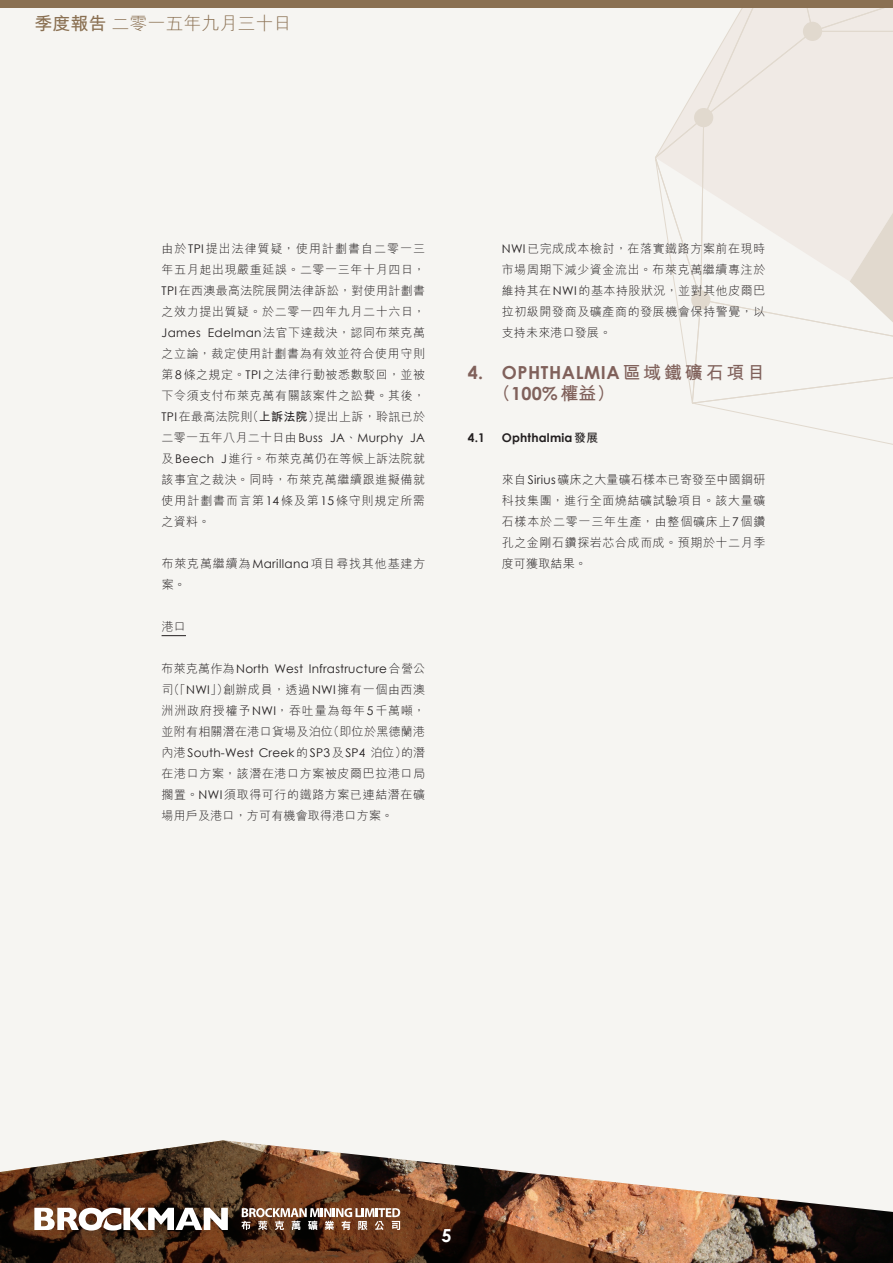
<style>
.page{position:relative;width:893px;height:1263px;background:#f6f5f2}
.page>*{position:absolute;margin:0;border:0;box-sizing:border-box;transform-origin:0 0}
.t1{font:700 18px "Century Gothic";letter-spacing:.03em;color:#80615b}
.t2{font:300 18px "M Hei HK";color:#8a7052}
.t3{font:700 18px "M Hei HK";color:#80615b}
.t4{font:700 18px "Century Gothic";color:#fff}
.t5{font:300 12px/21px "M Hei HK";letter-spacing:.05em;color:#231f20;text-align:justify}
.t6{font:12px "Century Gothic";letter-spacing:.015em;color:#231f20}
.t7{font:300 12px/21px "M Hei HK";letter-spacing:.07em;color:#231f20}
.t8{font:700 12px "Century Gothic";letter-spacing:.015em;color:#231f20}
.s1{font-weight:700}
.s2{font-family:"Century Gothic";font-weight:400}
.s3{font-family:"M Hei HK";font-weight:300}
.s4{font-family:"M Hei HK"}
.s5{font-family:"Century Gothic"}
</style>
<div class="page">
<svg style="left:655px;top:8px;width:238px;height:437px"></svg>
<svg style="left:700px;top:31px;width:193px;height:331px"></svg>
<div style="left:691px;top:290px;width:19px;height:19px;background:#e1d9ce;border-radius:50%"></div>
<div style="left:803px;top:22px;width:19px;height:19px;background:#e1d9ce;border-radius:50%"></div>
<div style="left:694px;top:108px;width:19px;height:19px;background:#e1d9ce;border-radius:50%"></div>
<div style="left:0;top:0;width:893px;height:8px;background:#8a7052"></div>
<img style="left:687px;top:1190px;width:206px;height:73px">
<svg style="left:0;top:1140px;width:687px;height:123px"></svg>
<svg style="left:34px;top:1208px;width:194px;height:22px"></svg>
<svg style="left:241px;top:1208px;width:159px;height:22px"></svg>
<svg style="left:162px;top:635px;width:24px;height:1px"></svg>
<h1 class="t2" style="left:34px;top:11px;width:259px"><span class="s1">季度報告</span> 二零一五年九月三十日</h1>
<p class="t5" style="left:161px;top:238px;width:265px">由於<span class="s2">TPI</span>提出法律質疑，使用計劃書自二零一三年五月起出現嚴重延誤。二零一三年十月四日，<span class="s2">TPI</span>在西澳最高法院展開法律訴訟，對使用計劃書之效力提出質疑。於二零一四年九月二十六日，<span class="s2">James Edelman</span>法官下達裁決，認同布萊克萬之立論，裁定使用計劃書為有效並符合使用守則第<span class="s2">8</span>條之規定。<span class="s2">TPI</span>之法律行動被悉數駁回，並被下令須支付布萊克萬有關該案件之訟費。其後，<span class="s2">TPI</span>在最高法院則（<span class="s1">上訴法院</span>）提出上訴，聆訊已於</p>
<p class="t6" style="left:162px;top:429px;width:265px"><span class="s3">二零一五年八月二十日由</span>Buss JA<span class="s3">、</span>Murphy JA</p>
<p class="t5" style="left:162px;top:448px;width:265px">及<span class="s2">Beech J</span>進行。布萊克萬仍在等候上訴法院就該事宜之裁決。同時，布萊克萬繼續跟進擬備就使用計劃書而言第<span class="s2">14</span>條及第<span class="s2">15</span>條守則規定所需之資料。</p>
<p class="t7" style="left:162px;top:553px;width:265px">布萊克萬繼續為<span class="s2">Marillana</span>項目尋找其他基建方案。</p>
<p class="t5" style="left:162px;top:616px;width:26px">港口</p>
<p class="t6" style="left:162px;top:660px;width:265px"><span class="s3">布萊克萬作為</span>North West Infrastructure<span class="s3">合營公</span></p>
<p class="t5" style="left:162px;top:679px;width:265px">司（「<span class="s2">NWI</span>」）創辦成員，透過<span class="s2">NWI</span>擁有一個由西澳洲洲政府授權予<span class="s2">NWI</span>，吞吐量為每年<span class="s2">5</span>千萬噸，並附有相關潛在港口貨場及泊位（即位於黑德蘭港</p>
<p class="t6" style="left:162px;top:744px;width:265px"><span class="s3">內港</span>South-West Creek<span class="s3">的</span>SP3<span class="s3">及</span>SP4 <span class="s3">泊位）的潛</span></p>
<p class="t5" style="left:162px;top:763px;width:265px">在港口方案，該潛在港口方案被皮爾巴拉港口局擱置。<span class="s2">NWI</span>須取得可行的鐵路方案已連結潛在礦場用戶及港口，方可有機會取得港口方案。</p>
<p class="t5" style="left:502px;top:238px;width:265px"><span class="s2">NWI</span>已完成成本檢討，在落實鐵路方案前在現時市場周期下減少資金流出。布萊克萬繼續專注於維持其在<span class="s2">NWI</span>的基本持股狀況，並對其他皮爾巴拉初級開發商及礦產商的發展機會保持警覺，以支持未來港口發展。</p>
<h1 class="t1" style="left:468px;top:359px;width:299px">4. OPHTHALMIA<span class="s4">區域鐵礦石項目</span></h1>
<h1 class="t3" style="left:493px;top:380px;width:124px">（<span class="s5">100%</span>權益）</h1>
<p class="t8" style="left:468px;top:429px;width:19px">4.1</p>
<p class="t8" style="left:502px;top:429px;width:98px">Ophthalmia<span class="s4">發展</span></p>
<p class="t5" style="left:502px;top:469px;width:265px">來自<span class="s2">Sirius</span>礦床之大量礦石樣本已寄發至中國鋼研科技集團，進行全面燒結礦試驗項目。該大量礦石樣本於二零一三年生產，由整個礦床上<span class="s2">7</span>個鑽孔之金剛石鑽探岩芯合成而成。預期於十二月季度可獲取結果。</p>
<h1 class="t4" style="left:441px;top:1222px;width:12px">5</h1>
</div>
